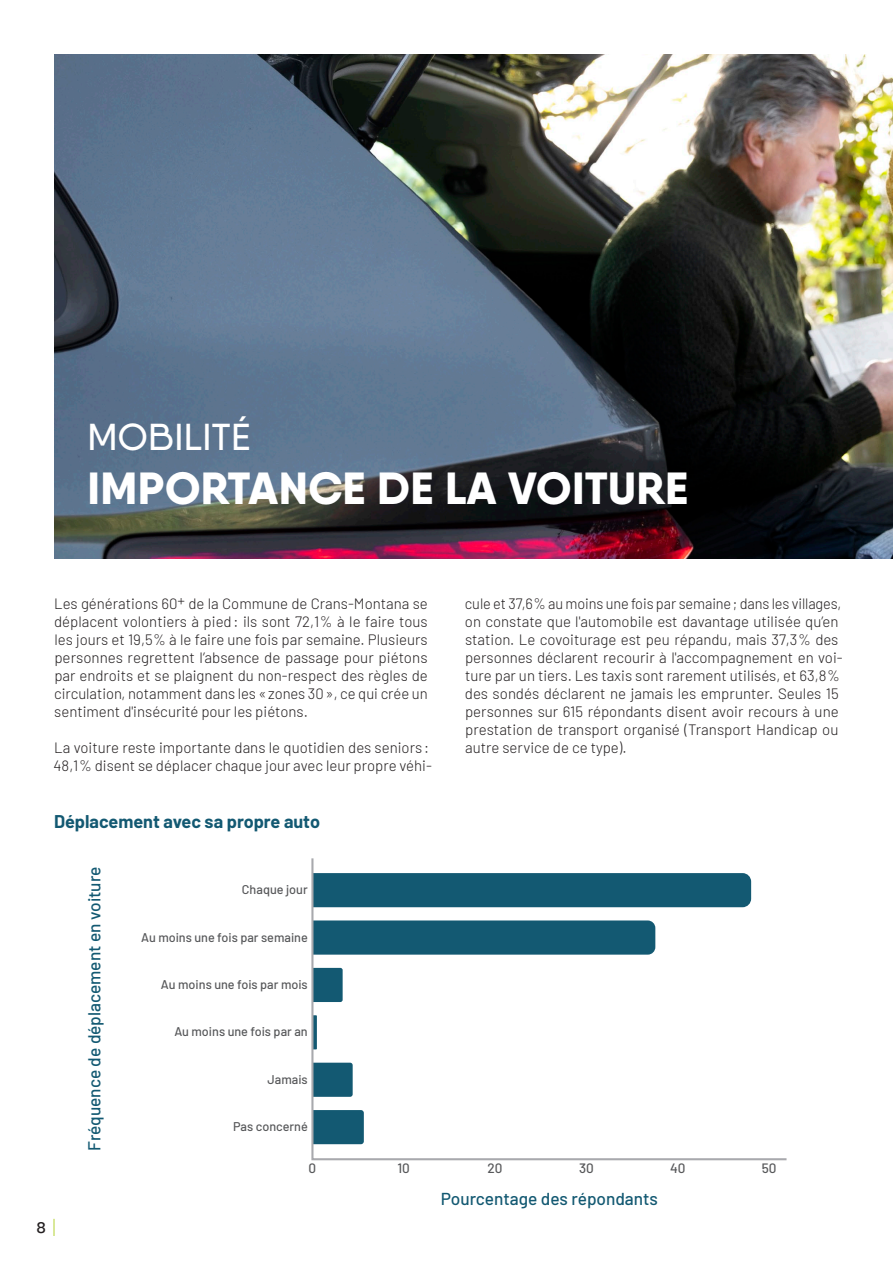
<style>
.page{position:relative;width:893px;height:1263px;background:#fff}
.page>*{position:absolute;margin:0;border:0;box-sizing:border-box;transform-origin:0 0}
.t1{font:800 45px "Qanelas";letter-spacing:.01em;color:#fff}
.t2{font:500 37.5px "Qanelas";letter-spacing:.01em;color:#fff}
.t3{font:700 18px "Barlow";color:#135972}
.t4{font:500 17.25px "Barlow";color:#135972}
.t5{font:300 15px/18px "Barlow";color:#231f20}
.t6{font:500 15px "Poppins";color:#231f20}
.t7{font:500 13.5px "Barlow";color:#57585a}
.t8{font:500 12.6px "Barlow";color:#57585a}
</style>
<div class="page">
<svg style="left:54px;top:1219px;width:1px;height:17px"></svg>
<svg style="left:311px;top:858px;width:476px;height:303px"></svg>
<img style="left:54px;top:54px;width:839px;height:504px">
<h2 class="t2" style="left:87px;top:414px;width:165px">MOBILITÉ</h2>
<h1 class="t1" style="left:87px;top:460px;width:602px">IMPORTANCE DE LA VOITURE</h1>
<p class="t5" style="left:54px;top:593px;width:375px;text-align:justify">Les générations 60+ de la Commune de Crans-Montana se déplacent volontiers à pied: ils sont 72,1% à le faire tous les jours et 19,5% à le faire une fois par semaine. Plusieurs personnes regrettent l’absence de passage pour piétons par endroits et se plaignent du non-respect des règles de circulation, notamment dans les «zones 30», ce qui crée un sentiment d'insécurité pour les piétons.</p>
<p class="t5" style="left:54px;top:737px;width:380px">La voiture reste importante dans le quotidien des seniors :<br>48,1% disent se déplacer chaque jour avec leur propre véhi-</p>
<p class="t5" style="left:465px;top:593px;width:379px">cule et 37,6% au moins une fois par semaine; dans les villages, on constate que l'automobile est davantage utilisée qu’en station. Le covoiturage est peu répandu, mais 37,3% des personnes déclarent recourir à l'accompagnement en voi&shy;ture par un tiers. Les taxis sont rarement utilisés, et 63,8% des sondés déclarent ne jamais les emprunter. Seules 15 personnes sur 615 répondants disent avoir recours à une prestation de transport organisé (Transport Handicap ou autre service de ce type).</p>
<p class="t3" style="left:54px;top:808px;width:268px">Déplacement avec sa propre auto</p>
<p class="t6" style="left:37px;top:1218px;width:11px">8</p>
<p class="t4" style="left:82px;top:1151px;width:286px;rotate:-90deg">Fréquence de déplacement en voiture</p>
<p class="t8" style="left:242px;top:880px;width:67px">Chaque jour</p>
<p class="t8" style="left:141px;top:928px;width:168px">Au moins une fois par semaine</p>
<p class="t8" style="left:161px;top:975px;width:148px">Au moins une fois par mois</p>
<p class="t8" style="left:174px;top:1023px;width:135px">Au moins une fois par an</p>
<p class="t8" style="left:268px;top:1070px;width:42px">Jamais</p>
<p class="t8" style="left:233px;top:1117px;width:76px">Pas concerné</p>
<p class="t7" style="left:309px;top:1158px;width:9px">0</p>
<p class="t7" style="left:398px;top:1158px;width:14px">10</p>
<p class="t7" style="left:488px;top:1158px;width:17px">20</p>
<p class="t7" style="left:579px;top:1158px;width:16px">30</p>
<p class="t7" style="left:670px;top:1158px;width:17px">40</p>
<p class="t7" style="left:762px;top:1158px;width:16px">50</p>
<p class="t4" style="left:441px;top:1186px;width:219px">Pourcentage des répondants</p>
</div>
